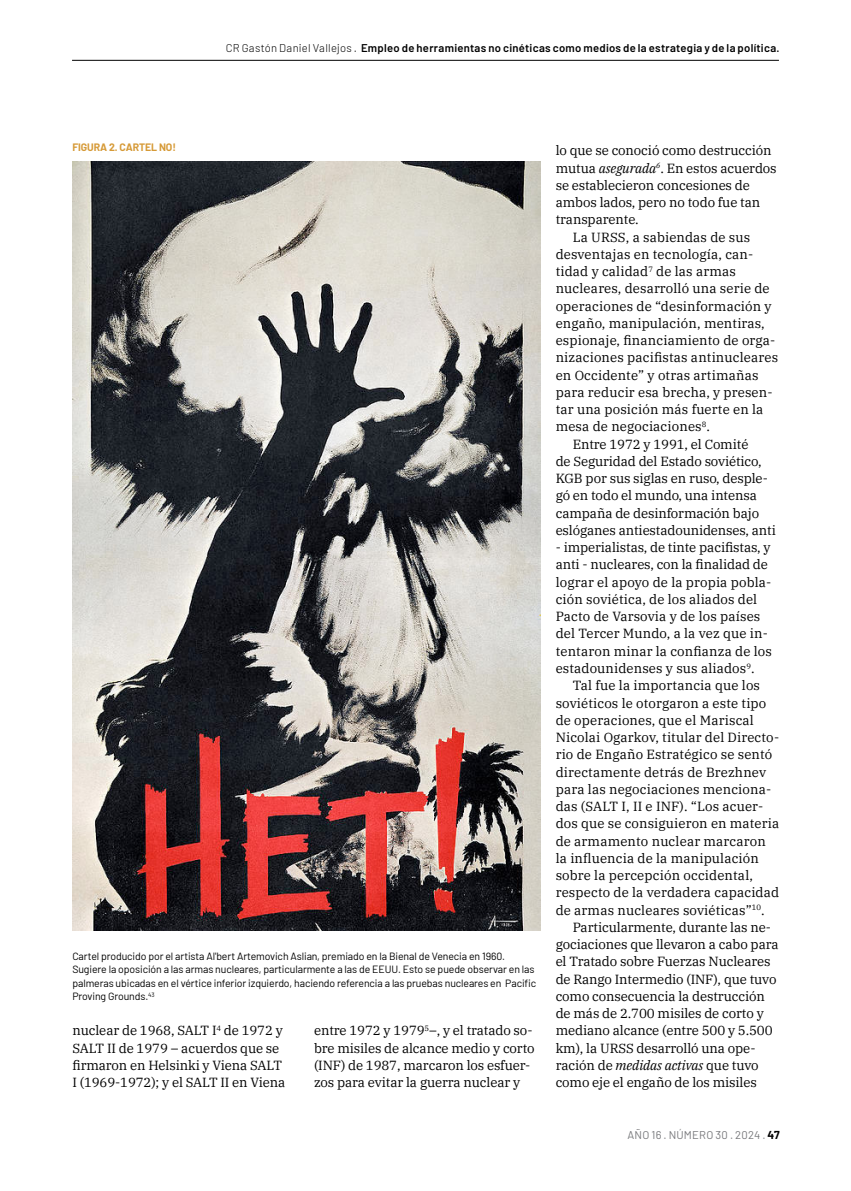
<style>
.page{position:relative;width:851px;height:1191px;background:#fff}
.page>*{position:absolute;margin:0;border:0;box-sizing:border-box;transform-origin:0 0}
.t1{font:13.2px/17.2px "IBM Plex Serif";letter-spacing:.005em;color:#000}
.t2{font:600 11.25px "Barlow";letter-spacing:.025em;color:#000}
.t3{font:11.25px "Barlow";letter-spacing:.02em;color:#77787b}
.t4{font:10.5px/13.5px "Barlow";letter-spacing:-.01em;color:#000}
.t5{font:700 10.5px "Barlow";letter-spacing:-.01em;color:#d69a37}
.s1{font-weight:300}
.s2{font-style:italic}
.s3{font-weight:700;color:#000}
</style>
<div class="page">
<hr style="left:72px;top:60px;width:706px;height:1px;background:#000">
<img style="left:72px;top:162px;width:468px;height:768px">
<p class="t2" style="left:226px;top:39px;width:555px"><span class="s1">CR Gastón Daniel Vallejos .</span> Empleo de herramientas no cinéticas como medios de la estrategia y de la política.</p>
<p class="t5" style="left:72px;top:140px;width:105px">FIGURA 2. CARTEL NO!</p>
<p class="t4" style="left:72px;top:948px;width:465px">Cartel producido por el artista Al'bert Artemovich Aslian, premiado en la Bienal de Venecia en 1960.<br>Sugiere la oposición a las armas nucleares, particularmente a las de EEUU. Esto se puede observar en las palmeras ubicadas en el vértice inferior izquierdo, haciendo referencia a las pruebas nucleares en Pacific Proving Grounds.<sup>43</sup></p>
<p class="t1" style="left:72px;top:1021px;width:214px">nuclear de 1968, SALT I<sup>4</sup> de 1972 y<br>SALT II de 1979 – acuerdos que se firmaron en Helsinki y Viena SALT<br>I (1969-1972); y el SALT II en Viena</p>
<p class="t1" style="left:314px;top:1021px;width:222px">entre 1972 y 1979<sup>5</sup>–, y el tratado so&shy;bre misiles de alcance medio y corto (INF) de 1987, marcaron los esfuer&shy;zos para evitar la guerra nuclear y</p>
<p class="t1" style="left:555px;top:141px;width:217px">lo que se conoció como destrucción</p>
<p class="t1" style="left:555px;top:158px;width:222px">mutua <span class="s2">asegurada</span><sup>6</sup>. En estos acuerdos</p>
<p class="t1" style="left:555px;top:175px;width:196px">se establecieron concesiones de</p>
<p class="t1" style="left:555px;top:193px;width:206px">ambos lados, pero no todo fue tan</p>
<p class="t1" style="left:555px;top:210px;width:84px">transparente.</p>
<p class="t1" style="left:572px;top:227px;width:179px">La URSS, a sabiendas de sus</p>
<p class="t1" style="left:555px;top:244px;width:199px">desventajas en tecnología, can-</p>
<p class="t1" style="left:555px;top:262px;width:182px">tidad y calidad<sup>7</sup> de las armas</p>
<p class="t1" style="left:555px;top:279px;width:215px">nucleares, desarrolló una serie de</p>
<p class="t1" style="left:555px;top:296px;width:217px">operaciones de “desinformación y</p>
<p class="t1" style="left:555px;top:313px;width:210px">engaño, manipulación, mentiras,</p>
<p class="t1" style="left:555px;top:331px;width:221px">espionaje, financiamiento de orga-</p>
<p class="t1" style="left:555px;top:348px;width:224px">nizaciones pacifistas antinucleares</p>
<p class="t1" style="left:555px;top:365px;width:204px">en Occidente” y otras artimañas</p>
<p class="t1" style="left:555px;top:382px;width:218px">para reducir esa brecha, y presen-</p>
<p class="t1" style="left:555px;top:400px;width:209px">tar una posición más fuerte en la</p>
<p class="t1" style="left:555px;top:417px;width:156px">mesa de negociaciones<sup>8</sup>.</p>
<p class="t1" style="left:572px;top:434px;width:177px">Entre 1972 y 1991, el Comité</p>
<p class="t1" style="left:555px;top:451px;width:207px">de Seguridad del Estado soviético,</p>
<p class="t1" style="left:555px;top:469px;width:214px">KGB por sus siglas en ruso, desple-</p>
<p class="t1" style="left:555px;top:486px;width:203px">gó en todo el mundo, una intensa</p>
<p class="t1" style="left:555px;top:503px;width:205px">campaña de desinformación bajo</p>
<p class="t1" style="left:555px;top:520px;width:222px">eslóganes antiestadounidenses, anti</p>
<p class="t1" style="left:555px;top:538px;width:218px">- imperialistas, de tinte pacifistas, y anti - nucleares, con la finalidad de lograr el apoyo de la propia pobla&shy;ción soviética, de los aliados del Pacto de Varsovia y de los países del Tercer Mundo, a la vez que in&shy;tentaron minar la confianza de los estadounidenses y sus aliados<sup>9</sup>.</p>
<p class="t1" style="left:555px;top:676px;width:225px;text-indent:17px">Tal fue la importancia que los soviéticos le otorgaron a este tipo de operaciones, que el Mariscal Nicolai Ogarkov, titular del Directo&shy;rio de Engaño Estratégico se sentó directamente detrás de Brezhnev para las negociaciones menciona&shy;das (SALT I, II e INF). “Los acuer&shy;dos que se consiguieron en materia de armamento nuclear marcaron la influencia de la manipulación sobre la percepción occidental, respecto de la verdadera capacidad de armas nucleares soviéticas”<sup>10</sup>.</p>
<p class="t1" style="left:555px;top:917px;width:224px;text-indent:17px">Particularmente, durante las ne&shy;gociaciones que llevaron a cabo para el Tratado sobre Fuerzas Nucleares de Rango Intermedio (INF), que tuvo como consecuencia la destrucción de más de 2.700 misiles de corto y mediano alcance (entre 500 y 5.500 km), la URSS desarrolló una ope&shy;ración de <span class="s2">medidas activas</span> que tuvo como eje el engaño de los misiles</p>
<p class="t3" style="left:627px;top:1126px;width:154px">AÑO 16 . NÚMERO 30 . 2024 . <span class="s3">47</span></p>
</div>
